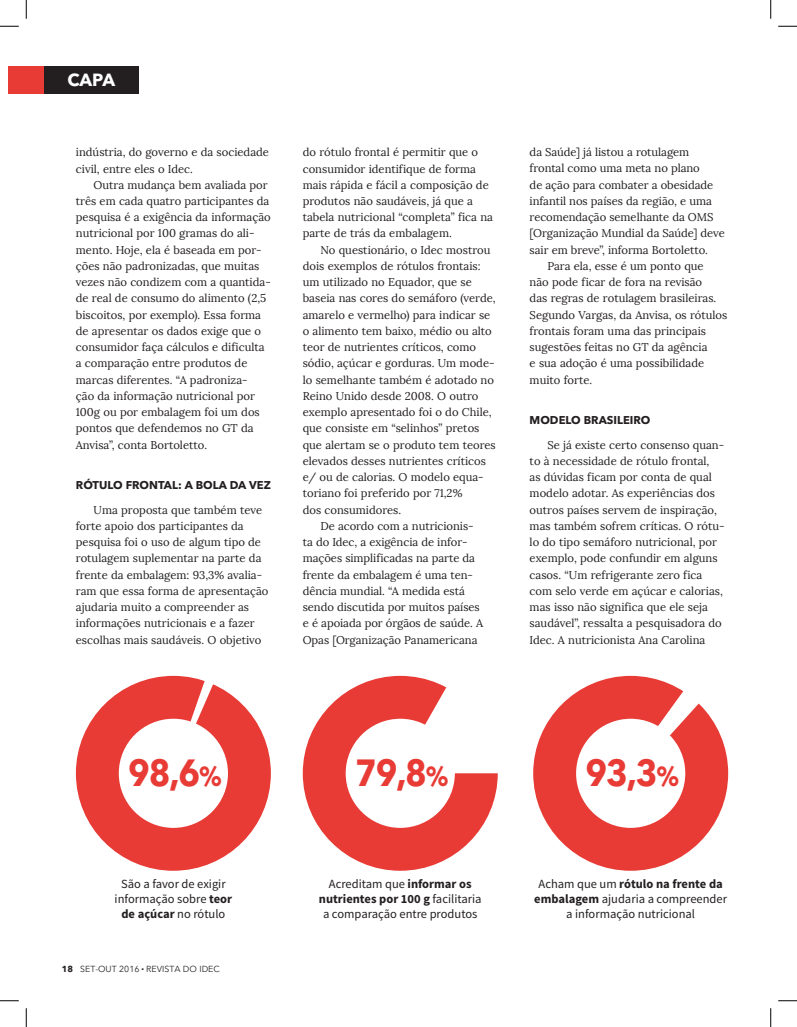
<style>
.page{position:relative;width:797px;height:1027px;background:#fff}
.page>*{position:absolute;margin:0;border:0;box-sizing:border-box;transform-origin:0 0}
.t1{font:700 37.5px "Avenir Next LT Pro";color:#e83b35;scale:.9 1}
.t2{font:700 17.5px "Avenir Next LT Pro";color:#fff}
.t3{font:12.5px/15px "Source Sans Pro";color:#231f20;text-align:center}
.t4{font:11.25px/16.2px "Lora";color:#231f20}
.t5{font:700 11.25px "Avenir Next LT Pro";color:#231f20}
.t6{font:8.75px "Avenir Next LT Pro";color:#231f20}
.s1{font-size:27.5px}
.s2{font-weight:700}
</style>
<div class="page">
<div style="left:303px;top:676px;width:195px;height:195px;background:#e83b35;border-radius:50%"></div>
<svg style="left:424px;top:679px;width:74px;height:94px"></svg>
<div style="left:76px;top:676px;width:195px;height:195px;background:#e83b35;border-radius:50%"></div>
<div style="left:533px;top:676px;width:195px;height:195px;background:#e83b35;border-radius:50%"></div>
<div style="left:44px;top:66px;width:94px;height:28px;background:#231f20"></div>
<div style="left:9px;top:66px;width:35px;height:28px;background:#e83b35"></div>
<div style="left:119px;top:719px;width:109px;height:109px;background:#fff;border-radius:50%"></div>
<div style="left:576px;top:719px;width:109px;height:109px;background:#fff;border-radius:50%"></div>
<div style="left:346px;top:719px;width:109px;height:109px;background:#fff;border-radius:50%"></div>
<svg style="left:190px;top:677px;width:24px;height:49px"></svg>
<svg style="left:647px;top:677px;width:68px;height:68px"></svg>
<svg style="left:0;top:25px;width:19px;height:2px"></svg>
<svg style="left:778px;top:25px;width:19px;height:2px"></svg>
<svg style="left:0;top:1000px;width:19px;height:1px"></svg>
<svg style="left:778px;top:1000px;width:19px;height:1px"></svg>
<svg style="left:25px;top:0;width:2px;height:19px"></svg>
<svg style="left:25px;top:1008px;width:2px;height:19px"></svg>
<svg style="left:770px;top:0;width:1px;height:19px"></svg>
<svg style="left:770px;top:1008px;width:1px;height:19px"></svg>
<h2 class="t2" style="left:68px;top:69px;width:49px">CAPA</h2>
<p class="t4" style="left:76px;top:144px;width:194px">indústria, do governo e da sociedade civil, entre eles o Idec.</p>
<p class="t4" style="left:76px;top:177px;width:196px;text-indent:18px">Outra mudança bem avaliada por três em cada quatro participantes da pesquisa é a exigência da informação nutricional por 100 gramas do ali&shy;mento. Hoje, ela é baseada em por&shy;ções não padronizadas, que muitas vezes não condizem com a quantida&shy;de real de consumo do alimento (2,5 biscoitos, por exemplo). Essa forma de apresentar os dados exige que o consumidor faça cálculos e dificulta a comparação entre produtos de marcas diferentes. “A padroniza-<br>ção da informação nutricional por 100g ou por embalagem foi um dos pontos que defendemos no GT da Anvisa”, conta Bortoletto.</p>
<p class="t5" style="left:76px;top:478px;width:196px">RÓTULO FRONTAL: A BOLA DA VEZ</p>
<p class="t4" style="left:76px;top:502px;width:194px;text-indent:18px">Uma proposta que também teve forte apoio dos participantes da pesquisa foi o uso de algum tipo de rotulagem suplementar na parte da frente da embalagem: 93,3% avalia&shy;ram que essa forma de apresentação ajudaria muito a compreender as informações nutricionais e a fazer escolhas mais saudáveis. O objetivo</p>
<p class="t4" style="left:303px;top:144px;width:192px">do rótulo frontal é permitir que o consumidor identifique de forma mais rápida e fácil a composição de produtos não saudáveis, já que a tabela nutricional “completa” fica na parte de trás da embalagem.</p>
<p class="t4" style="left:320px;top:242px;width:171px">No questionário, o Idec mostrou</p>
<p class="t4" style="left:303px;top:258px;width:179px">dois exemplos de rótulos frontais:</p>
<p class="t4" style="left:303px;top:274px;width:170px">um utilizado no Equador, que se</p>
<p class="t4" style="left:303px;top:290px;width:194px">baseia nas cores do semáforo (verde,</p>
<p class="t4" style="left:303px;top:307px;width:189px">amarelo e vermelho) para indicar se</p>
<p class="t4" style="left:303px;top:323px;width:190px">o alimento tem baixo, médio ou alto</p>
<p class="t4" style="left:303px;top:339px;width:175px">teor de nutrientes críticos, como</p>
<p class="t4" style="left:303px;top:355px;width:193px">sódio, açúcar e gorduras. Um mode-</p>
<p class="t4" style="left:303px;top:372px;width:193px">lo semelhante também é adotado no</p>
<p class="t4" style="left:303px;top:388px;width:177px">Reino Unido desde 2008. O outro</p>
<p class="t4" style="left:303px;top:404px;width:190px">exemplo apresentado foi o do Chile,</p>
<p class="t4" style="left:303px;top:420px;width:178px">que consiste em “selinhos” pretos</p>
<p class="t4" style="left:303px;top:437px;width:194px">que alertam se o produto tem teores</p>
<p class="t4" style="left:303px;top:453px;width:185px">elevados desses nutrientes críticos</p>
<p class="t4" style="left:303px;top:469px;width:182px">e/ ou de calorias. O modelo equa-</p>
<p class="t4" style="left:303px;top:485px;width:161px">toriano foi preferido por 71,2%</p>
<p class="t4" style="left:303px;top:502px;width:100px">dos consumidores.</p>
<p class="t4" style="left:320px;top:518px;width:155px">De acordo com a nutricionis-</p>
<p class="t4" style="left:303px;top:534px;width:166px">ta do Idec, a exigência de infor-</p>
<p class="t4" style="left:303px;top:550px;width:174px">mações simplificadas na parte da</p>
<p class="t4" style="left:303px;top:567px;width:172px">frente da embalagem é uma ten-</p>
<p class="t4" style="left:303px;top:583px;width:163px">dência mundial. “A medida está</p>
<p class="t4" style="left:303px;top:599px;width:178px">sendo discutida por muitos países</p>
<p class="t4" style="left:303px;top:615px;width:182px">e é apoiada por órgãos de saúde. A</p>
<p class="t4" style="left:303px;top:632px;width:176px">Opas [Organização Panamericana</p>
<p class="t4" style="left:529px;top:144px;width:161px">da Saúde] já listou a rotulagem</p>
<p class="t4" style="left:529px;top:160px;width:172px">frontal como uma meta no plano</p>
<p class="t4" style="left:529px;top:177px;width:185px">de ação para combater a obesidade</p>
<p class="t4" style="left:529px;top:193px;width:184px">infantil nos países da região, e uma</p>
<p class="t4" style="left:529px;top:209px;width:185px">recomendação semelhante da OMS</p>
<p class="t4" style="left:529px;top:225px;width:197px">[Organização Mundial da Saúde] deve</p>
<p class="t4" style="left:529px;top:242px;width:180px">sair em breve”, informa Bortoletto.</p>
<p class="t4" style="left:547px;top:258px;width:158px">Para ela, esse é um ponto que</p>
<p class="t4" style="left:529px;top:274px;width:174px">não pode ficar de fora na revisão</p>
<p class="t4" style="left:529px;top:290px;width:188px">das regras de rotulagem brasileiras.</p>
<p class="t4" style="left:529px;top:307px;width:199px">Segundo Vargas, da Anvisa, os rótulos</p>
<p class="t4" style="left:529px;top:323px;width:178px">frontais foram uma das principais</p>
<p class="t4" style="left:529px;top:339px;width:179px">sugestões feitas no GT da agência</p>
<p class="t4" style="left:529px;top:355px;width:176px">e sua adoção é uma possibilidade</p>
<p class="t4" style="left:529px;top:371px;width:64px">muito forte.</p>
<p class="t5" style="left:529px;top:413px;width:122px">MODELO BRASILEIRO</p>
<p class="t4" style="left:529px;top:436px;width:196px;text-indent:18px">Se já existe certo consenso quan&shy;to à necessidade de rótulo frontal,<br>as dúvidas ficam por conta de qual modelo adotar. As experiências dos outros países servem de inspiração, mas também sofrem críticas. O rótu&shy;lo do tipo semáforo nutricional, por exemplo, pode confundir em alguns casos. “Um refrigerante zero fica com selo verde em açúcar e calorias, mas isso não significa que ele seja saudável”, ressalta a pesquisadora do Idec. A nutricionista Ana Carolina</p>
<h1 class="t1" style="left:128px;top:750px;width:105px">98,6<span class="s1">%</span></h1>
<h1 class="t1" style="left:355px;top:750px;width:105px">79,8<span class="s1">%</span></h1>
<h1 class="t1" style="left:585px;top:750px;width:105px">93,3<span class="s1">%</span></h1>
<p class="t3" style="left:115px;top:877px;width:119px">São a favor de exigir informação sobre <span class="s2">teor de açúcar</span> no rótulo</p>
<p class="t3" style="left:534px;top:877px;width:194px">Acham que um <span class="s2">rótulo na frente da embalagem</span> ajudaria a compreender a informação nutricional</p>
<p class="t3" style="left:319px;top:877px;width:164px">Acreditam que <span class="s2">informar os nutrientes por 100 g</span> facilitaria a comparação entre produtos</p>
<p class="t6" style="left:62px;top:964px;width:160px"><span class="s2">18</span> SET-OUT 2016 ● REVISTA DO IDEC</p>
</div>
